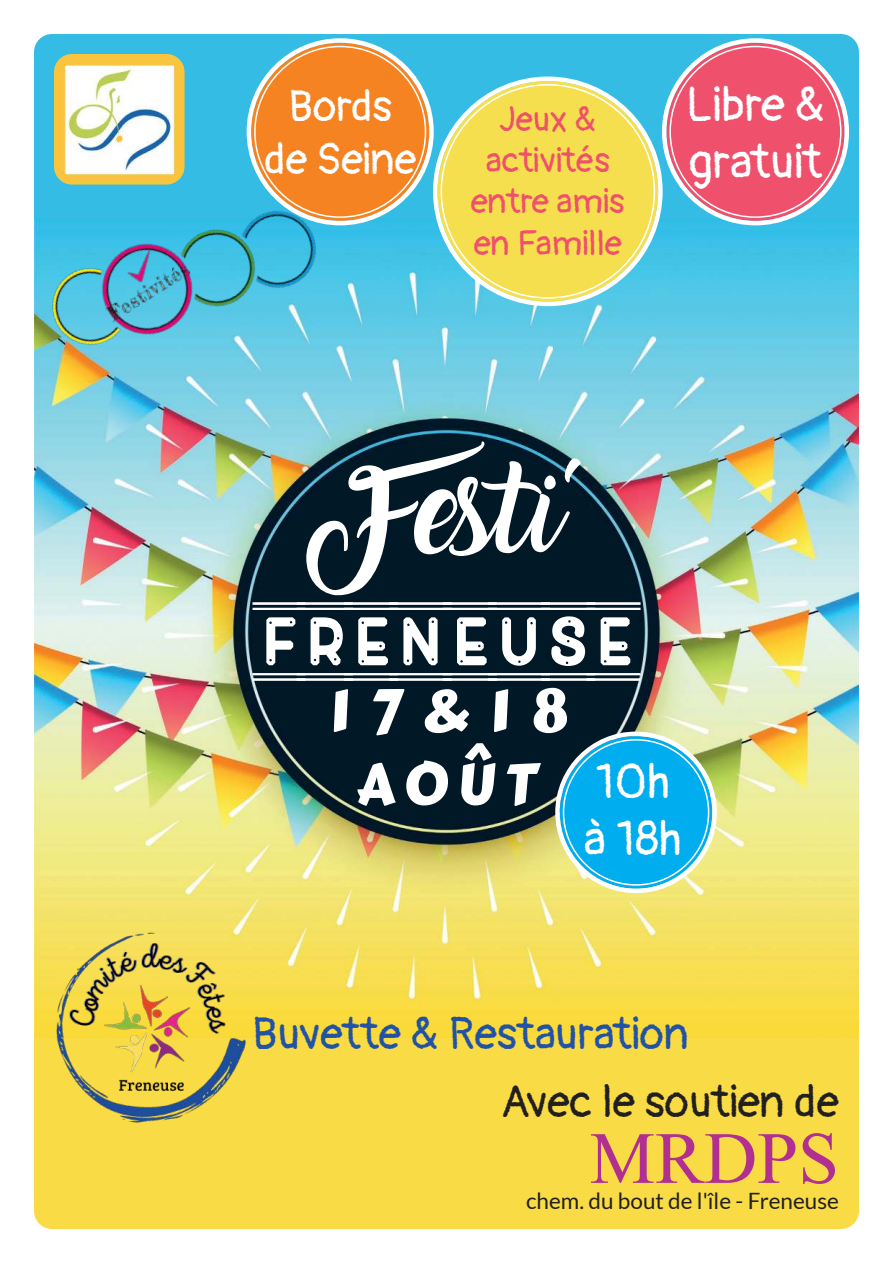
<style>
.page{position:relative;width:893px;height:1263px;background:#fff}
.page>*{position:absolute;margin:0;border:0;box-sizing:border-box;transform-origin:0 0}
.t1{font:90px "Montecarlito";color:#fff}
.t2{font:81px "Amarillo";color:#fff}
.t3{font:73.5px "Times New Roman";color:#b22f92}
.t4{font:60px "Carter One";color:#fff}
.t5{font:57px "Carter One";color:#fff}
.t6{font:48px/57.6px "Pangolin";color:#fff}
.t7{font:45px "Pangolin";color:#2252a4}
.t8{font:45px "Pangolin";color:#221f1f}
.t9{font:43.5px/52.2px "Pangolin";color:#fff;text-align:center}
.t10{font:34.5px/41.4px "Pangolin";color:#ef506b;text-align:center}
.t11{font:22.5px "Lato";color:#221f1f}
</style>
<div class="page">
<svg style="left:34px;top:34px;width:825px;height:185px;background:#47c2e7"></svg>
<img style="left:34px;top:219px;width:825px;height:818px">
<div style="left:34px;top:1037px;width:825px;height:192px;background:#f9db45"></div>
<img style="left:54px;top:932px;width:193px;height:192px">
<div style="left:251px;top:43px;width:178px;height:178px;background:#f58322;border-radius:50%"></div>
<div style="left:247px;top:38px;width:187px;height:187px;border:4px solid #fff;border-radius:50%"></div>
<div style="left:666px;top:43px;width:178px;height:178px;background:#ef506b;border-radius:50%"></div>
<div style="left:662px;top:38px;width:187px;height:187px;border:4px solid #fff;border-radius:50%"></div>
<div style="left:560px;top:736px;width:152px;height:153px;background:#00adef;border-radius:50%"></div>
<div style="left:555px;top:731px;width:162px;height:162px;border:4px solid #fff;border-radius:50%"></div>
<div style="left:437px;top:81px;width:221px;height:221px;background:#f6df4f;border-radius:50%"></div>
<img style="left:39px;top:191px;width:291px;height:173px">
<img style="left:54px;top:54px;width:131px;height:131px">
<p class="t9" style="left:264px;top:83px;width:154px">Bords de Seine</p>
<h3 class="t6" style="left:686px;top:78px;width:141px">Libre &amp; gratuit</h3>
<p class="t10" style="left:471px;top:100px;width:155px">Jeux &amp; activités entre amis en Famille</p>
<h2 class="t2" style="left:310px;top:477px;width:274px">Festi'</h2>
<h1 class="t1" style="left:257px;top:602px;width:381px">FRENEUSE</h1>
<h3 class="t4" style="left:329px;top:676px;width:240px">17&amp;18</h3>
<h3 class="t5" style="left:356px;top:751px;width:182px">AOÛT</h3>
<h3 class="t6" style="left:584px;top:755px;width:99px">10h à 18h</h3>
<h3 class="t7" style="left:252px;top:1013px;width:438px">Buvette &amp; Restauration</h3>
<h3 class="t8" style="left:501px;top:1081px;width:340px">Avec le soutien de</h3>
<h3 class="t3" style="left:590px;top:1114px;width:251px">MRDPS</h3>
<p class="t11" style="left:526px;top:1188px;width:314px">chem. du bout de l'île - Freneuse</p>
</div>
